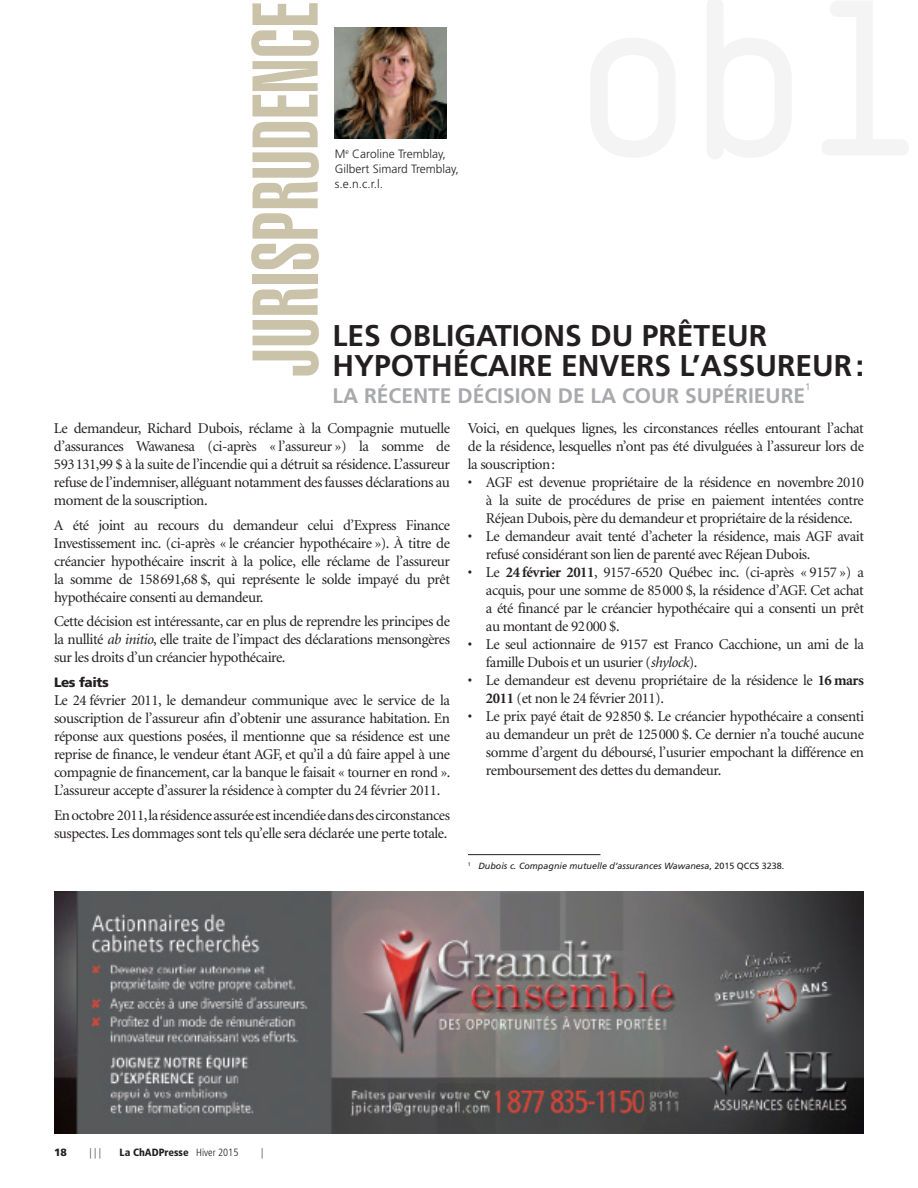
<style>
.page{position:relative;width:918px;height:1188px;background:#fff}
.page>*{position:absolute;margin:0;border:0;box-sizing:border-box;transform-origin:0 0}
.t1{font:900 extra-condensed 91.5px "Helvetica";color:#cac2a9}
.t2{font:700 30px/30px "Frutiger";color:#231f20}
.t3{font:700 21px "Frutiger";color:#a8a9ad}
.t4{font:15px/18px "Minion";letter-spacing:-.03em;color:#231f20;text-align:justify}
.t5{font:900 13.5px "Frutiger";letter-spacing:-.03em;color:#231f20}
.t6{font:300 12px/15px "Frutiger";color:#231f20}
.t7{font:900 condensed 10.5px "Frutiger";color:#231f20}
.t8{font:300 condensed 10.5px "Frutiger";color:#231f20}
.t9{font:900 10.5px "Frutiger";color:#231f20}
.t10{font:9.6px "Frutiger";color:#a8a9ad}
.t11{font:italic 9px "Frutiger";color:#231f20}
.s1{font-weight:700}
.s2{font-style:italic}
.s3{font-weight:300}
.s4{font-style:normal}
</style>
<div class="page">
<img style="left:335px;top:27px;width:111px;height:111px">
<hr style="left:468px;top:854px;width:132px;height:1px;background:#231f20">
<img style="left:54px;top:891px;width:810px;height:243px">
<h1 class="t1" style="left:233px;top:378px;width:377px;rotate:-90deg">JURISPRUDENCE</h1>
<p class="t6" style="left:335px;top:146px;width:126px">M<sup>e</sup> Caroline Tremblay,<br>Gilbert Simard Tremblay, s.e.n.c.r.l.</p>
<h2 class="t2" style="left:333px;top:320px;width:533px">LES OBLIGATIONS DU PRÊTEUR<br>HYPOTHÉCAIRE ENVERS L’ASSUREUR:</h2>
<h3 class="t3" style="left:333px;top:384px;width:474px">LA RÉCENTE DÉCISION DE LA COUR SUPÉRIEURE</h3>
<p class="t10" style="left:805px;top:381px;width:7px">1</p>
<p class="t4" style="left:468px;top:420px;width:398px">Voici, en quelques lignes, les circonstances réelles entourant l’achat de la résidence, lesquelles n’ont pas été divulguées à l’assureur lors de la souscription:</p>
<p class="t4" style="left:486px;top:474px;width:380px;text-indent:-18px">• AGF est devenue propriétaire de la résidence en novembre 2010 à la suite de procédures de prise en paiement intentées contre Réjean Dubois, père du demandeur et propriétaire de la résidence.</p>
<p class="t4" style="left:486px;top:528px;width:379px;text-indent:-18px">• Le demandeur avait tenté d’acheter la résidence, mais AGF avait refusé considérant son lien de parenté avec Réjean Dubois.</p>
<p class="t4" style="left:486px;top:564px;width:380px;text-indent:-18px">• Le <span class="s1">24 février 2011</span>, 9157-6520 Québec inc. (ci-après « 9157 ») a acquis, pour une somme de 85000 $, la résidence d’AGF. Cet achat a été financé par le créancier hypothécaire qui a consenti un prêt au montant de 92000 $.</p>
<p class="t4" style="left:486px;top:636px;width:379px;text-indent:-18px">• Le seul actionnaire de 9157 est Franco Cacchione, un ami de la famille Dubois et un usurier (<span class="s2">shylock</span>).</p>
<p class="t4" style="left:486px;top:672px;width:380px;text-indent:-18px">• Le demandeur est devenu propriétaire de la résidence le <span class="s1">16 mars<br>2011</span> (et non le 24 février 2011).</p>
<p class="t4" style="left:486px;top:708px;width:380px;text-indent:-18px">• Le prix payé était de 92850 $. Le créancier hypothécaire a consenti au demandeur un prêt de 125000 $. Ce dernier n’a touché aucune somme d’argent du déboursé, l’usurier empochant la différence en remboursement des dettes du demandeur.</p>
<p class="t4" style="left:54px;top:420px;width:398px">Le demandeur, Richard Dubois, réclame à la Compagnie mutuelle d’assurances Wawanesa (ci-après « l’assureur ») la somme de 593131,99 $ à la suite de l’incendie qui a détruit sa résidence. L’assureur refuse de l’indemniser, alléguant notamment des fausses déclarations au moment de la souscription.</p>
<p class="t4" style="left:54px;top:516px;width:398px">A été joint au recours du demandeur celui d’Express Finance Investissement inc. (ci-après « le créancier hypothécaire »). À titre de créancier hypothécaire inscrit à la police, elle réclame de l’assureur la somme de 158691,68 $, qui représente le solde impayé du prêt hypothécaire consenti au demandeur.</p>
<p class="t4" style="left:54px;top:613px;width:397px">Cette décision est intéressante, car en plus de reprendre les principes de la nullité <span class="s2">ab initio</span>, elle traite de l’impact des déclarations mensongères sur les droits d’un créancier hypothécaire.</p>
<p class="t5" style="left:54px;top:674px;width:56px">Les faits</p>
<p class="t4" style="left:54px;top:692px;width:398px">Le 24 février 2011, le demandeur communique avec le service de la souscription de l’assureur afin d’obtenir une assurance habitation. En réponse aux questions posées, il mentionne que sa résidence est une reprise de finance, le vendeur étant AGF, et qu’il a dû faire appel à une compagnie de financement, car la banque le faisait « tourner en rond ».<br>L’assureur accepte d’assurer la résidence à compter du 24 février 2011.</p>
<p class="t4" style="left:54px;top:807px;width:398px">En octobre 2011, la résidence assurée est incendiée dans des circonstances suspectes. Les dommages sont tels qu’elle sera déclarée une perte totale.</p>
<p class="t9" style="left:54px;top:1146px;width:14px">18</p>
<p class="t8" style="left:89px;top:1146px;width:13px">|||</p>
<p class="t7" style="left:120px;top:1146px;width:120px">La ChADPresse <span class="s3">Hiver 2015</span></p>
<p class="t8" style="left:261px;top:1146px;width:4px">|</p>
<p class="t11" style="left:468px;top:860px;width:318px"><sup>1</sup> Dubois c. Compagnie mutuelle d’assurances Wawanesa<span class="s4">, 2015 QCCS 3238.</span></p>
</div>
